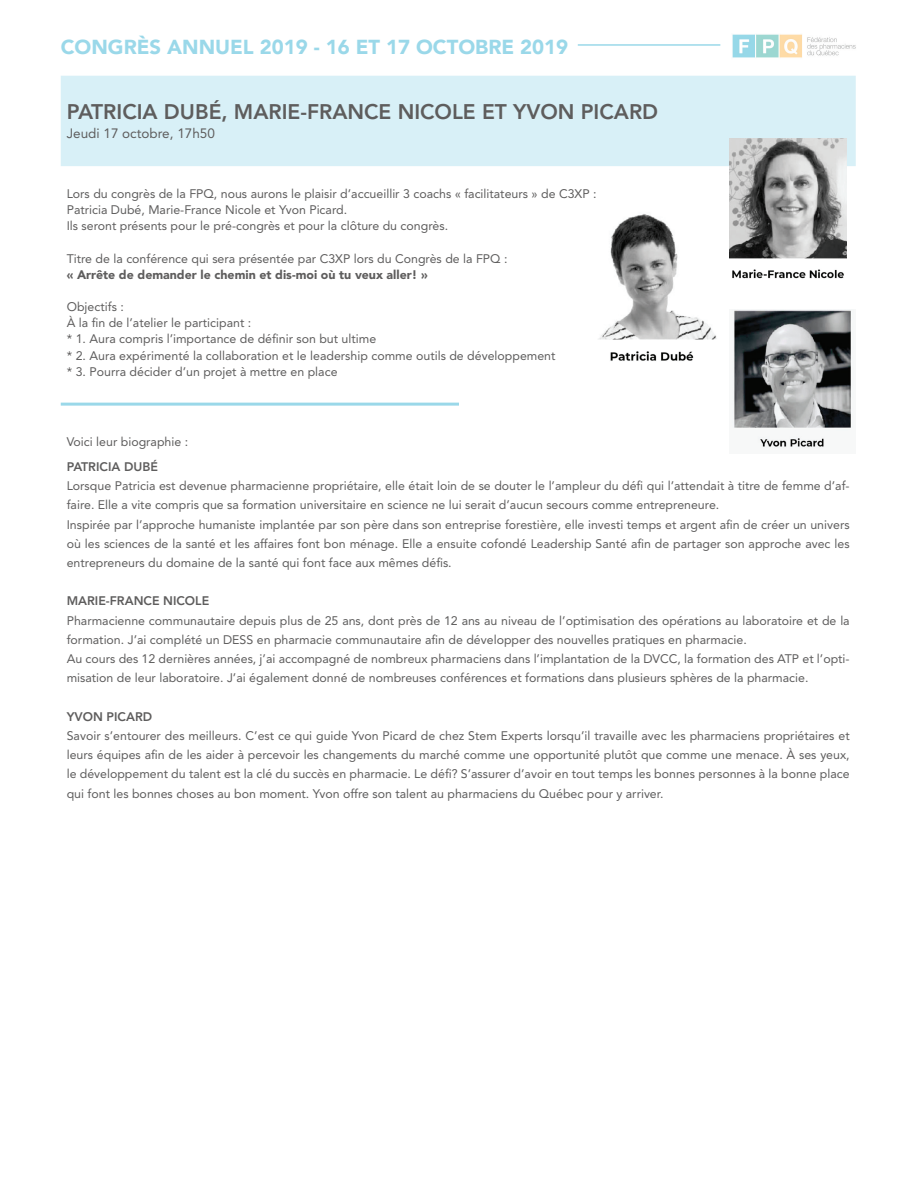
<style>
.page{position:relative;width:918px;height:1188px;background:#fff}
.page>*{position:absolute;margin:0;border:0;box-sizing:border-box;transform-origin:0 0}
.t1{font:800 21px "Avenir LT Std";color:#5e5d5d}
.t2{font:900 20.25px "Avenir";color:#9ad8e9}
.t3{font:13.5px "Avenir LT Std";color:#5e5d5d}
.t4{font:12.3px/19.2px "Avenir LT Std";color:#5e5d5d}
.t5{font:900 12.3px "Avenir LT Std";color:#5e5d5d}
.t6{font:800 12.3px "Avenir LT Std";color:#5e5d5d}
</style>
<div class="page">
<div style="left:61px;top:76px;width:795px;height:90px;background:#d8f0f7"></div>
<hr style="left:61px;top:403px;width:398px;height:3px;background:#9ad8e9">
<img style="left:599px;top:214px;width:118px;height:147px">
<img style="left:732px;top:309px;width:121px;height:139px">
<img style="left:730px;top:138px;width:116px;height:141px">
<hr style="left:578px;top:44px;width:142px;height:2px;background:#9ad8e9">
<img style="left:732px;top:34px;width:124px;height:24px">
<h2 class="t2" style="left:61px;top:29px;width:371px">CONGRÈS ANNUEL 2019 - 16 ET 17 OCTOBRE</h2>
<h2 class="t2" style="left:520px;top:29px;width:49px">2019</h2>
<h1 class="t1" style="left:67px;top:100px;width:590px">PATRICIA DUBÉ, MARIE-FRANCE N ICOLE ET YVON PICARD</h1>
<p class="t3" style="left:67px;top:126px;width:150px">Jeudi 17 octobre, 17h50</p>
<p class="t4" style="left:67px;top:185px;width:531px;line-height:16.2px">Lors du congrès de la FPQ, nous aurons le plaisir d’accueillir 3 coachs « facilitateurs » de C3XP :<br>Patricia Dubé, Marie-France Nicole et Yvon Picard.<br>Ils seront présents pour le pré-congrès et pour la clôture du congrès.</p>
<p class="t4" style="left:67px;top:249px;width:442px">Titre de la conférence qui sera présentée par C3XP lors du Congrès de la FPQ :</p>
<p class="t5" style="left:67px;top:267px;width:362px">« Arrête de demander le chemin et dis-moi où tu veux aller! »</p>
<p class="t4" style="left:67px;top:299px;width:490px;line-height:16.2px">Objectifs :<br>À la fin de l’atelier le participant :<br>* 1. Aura compris l’importance de définir son but ultime<br>* 2. Aura expérimenté la collaboration et le leadership comme outils de développement * 3. Pourra décider d’un projet à mettre en place</p>
<p class="t4" style="left:67px;top:432px;width:123px">Voici leur biographie :</p>
<p class="t6" style="left:67px;top:459px;width:93px">PATRICIA DUBÉ</p>
<p class="t4" style="left:67px;top:476px;width:784px">Lorsque Patricia est devenue pharmacienne propriétaire, elle était loin de se douter le l’ampleur du défi qui l’attendait à titre de femme d’af&shy;faire. Elle a vite compris que sa formation universitaire en science ne lui serait d’aucun secours comme entrepreneure.<br>Inspirée par l’approche humaniste implantée par son père dans son entreprise forestière, elle investi temps et argent afin de créer un univers où les sciences de la santé et les affaires font bon ménage. Elle a ensuite cofondé Leadership Santé afin de partager son approche avec les entrepreneurs du domaine de la santé qui font face aux mêmes défis.</p>
<p class="t6" style="left:67px;top:594px;width:144px">MARIE-FRANCE N ICOLE</p>
<p class="t4" style="left:67px;top:611px;width:784px">Pharmacienne communautaire depuis plus de 25 ans, dont près de 12 ans au niveau de l’optimisation des opérations au laboratoire et de la formation. J’ai complété un DESS en pharmacie communautaire afin de développer des nouvelles pratiques en pharmacie.<br>Au cours des 12 dernières années, j’ai accompagné de nombreux pharmaciens dans l’implantation de la DVCC, la formation des ATP et l’opti&shy;misation de leur laboratoire. J’ai également donné de nombreuses conférences et formations dans plusieurs sphères de la pharmacie.</p>
<p class="t6" style="left:67px;top:709px;width:85px">YVON PICARD</p>
<p class="t4" style="left:67px;top:726px;width:785px;text-align:justify">Savoir s’entourer des meilleurs. C’est ce qui guide Yvon Picard de chez Stem Experts lorsqu’il travaille avec les pharmaciens propriétaires et leurs équipes afin de les aider à percevoir les changements du marché comme une opportunité plutôt que comme une menace. À ses yeux, le développement du talent est la clé du succès en pharmacie. Le défi? S’assurer d’avoir en tout temps les bonnes personnes à la bonne place qui font les bonnes choses au bon moment. Yvon offre son talent au pharmaciens du Québec pour y arriver.</p>
</div>
